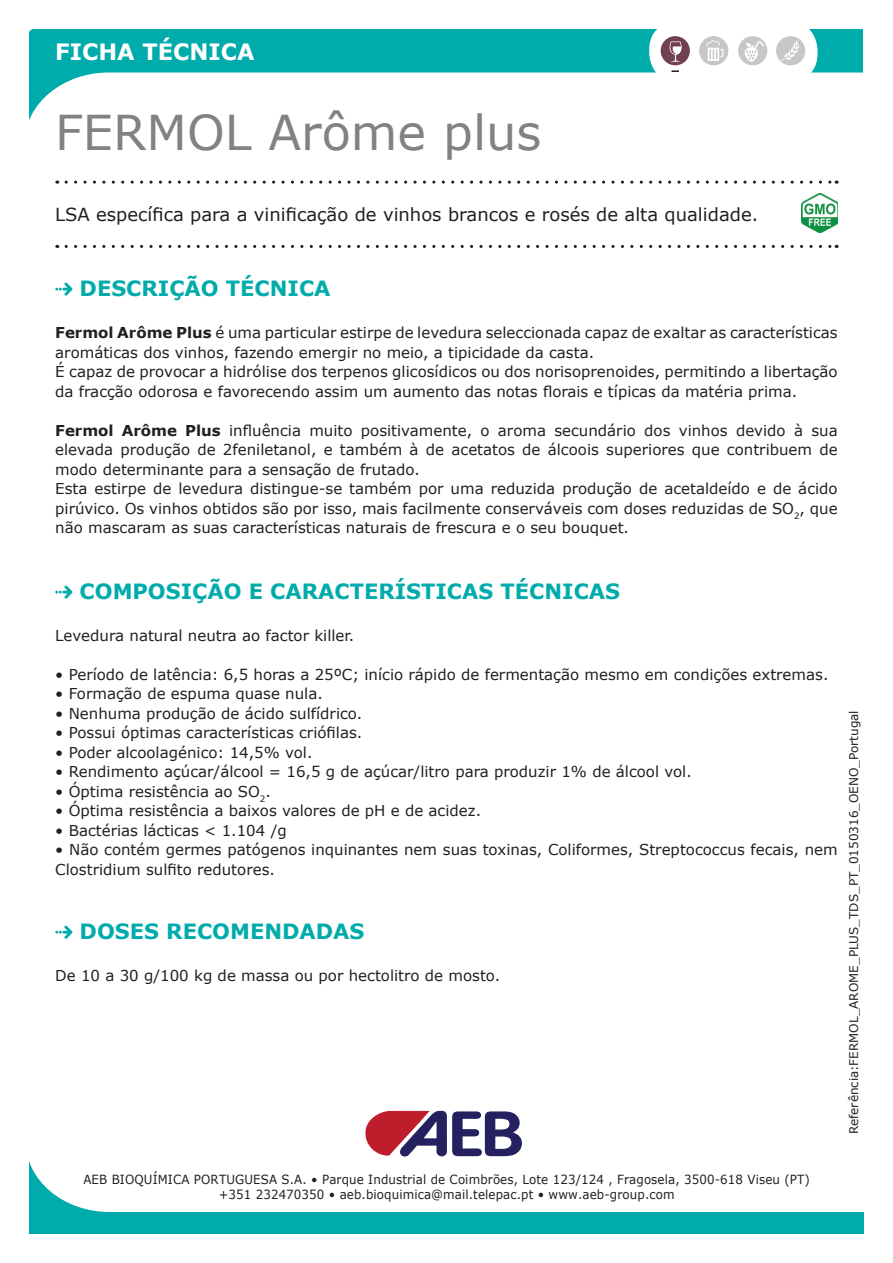
<style>
.page{position:relative;width:893px;height:1263px;background:#fff}
.page>*{position:absolute;margin:0;border:0;box-sizing:border-box;transform-origin:0 0}
.Famiglia{font:48px "Verdana";color:#808285}
.t1{font:700 22.5px "Verdana";color:#fff}
.titoletti_paragrafi{font:700 21px "Verdana";color:#00acab}
.Benefici_prodotto{font:18px "Verdana";color:#231f20}
.testo_ok{font:15px/19.5px "Verdana";color:#231f20}
.t2{font:12.6px/15.1px "Verdana";letter-spacing:.01em;color:#231f20;text-align:center;scale:.94 1}
.t3{font:12px "Verdana";color:#231f20}
.s1{font-weight:700}
</style>
<div class="page">
<svg style="left:30px;top:1164px;width:834px;height:69px"></svg>
<svg style="left:29px;top:30px;width:834px;height:91px"></svg>
<svg style="left:649px;top:21px;width:167px;height:61px"></svg>
<div style="left:650px;top:22px;width:167px;height:60px;background:#fff;border-radius:28px"></div>
<svg style="left:671px;top:70px;width:8px;height:2px"></svg>
<div style="left:776px;top:36px;width:29px;height:29px;background:#c6c7c8;border-radius:50%"></div>
<svg style="left:780px;top:40px;width:20px;height:21px"></svg>
<div style="left:738px;top:36px;width:29px;height:29px;background:#c6c7c8;border-radius:50%"></div>
<div style="left:661px;top:36px;width:29px;height:29px;background:#724053;border-radius:50%"></div>
<div style="left:699px;top:36px;width:29px;height:29px;background:#c6c7c8;border-radius:50%"></div>
<svg style="left:706px;top:40px;width:17px;height:21px"></svg>
<svg style="left:670px;top:41px;width:12px;height:21px"></svg>
<svg style="left:745px;top:41px;width:19px;height:21px"></svg>
<svg style="left:365px;top:1110px;width:157px;height:47px"></svg>
<svg style="left:66px;top:181px;width:771px;height:3px"></svg>
<svg style="left:66px;top:245px;width:771px;height:3px"></svg>
<svg style="left:55px;top:282px;width:17px;height:14px"></svg>
<svg style="left:55px;top:926px;width:17px;height:13px"></svg>
<svg style="left:55px;top:585px;width:17px;height:14px"></svg>
<img style="left:802px;top:194px;width:36px;height:39px">
<h2 class="t1" style="left:55px;top:36px;width:201px">FICHA TÉCNICA</h2>
<p class="Famiglia" style="left:55px;top:100px;width:488px">FERMOL Arôme plus</p>
<p class="Benefici_prodotto" style="left:55px;top:202px;width:705px">LSA específica para a vinificação de vinhos brancos e rosés de alta qualidade.</p>
<p class="titoletti_paragrafi" style="left:80px;top:273px;width:252px">DESCRIÇÃO TÉCNICA</p>
<p class="testo_ok" style="left:55px;top:323px;width:784px"><span class="s1">Fermol Arôme Plus</span> é uma particular estirpe de levedura seleccionada capaz de exaltar as características aromáticas dos vinhos, fazendo emergir no meio, a tipicidade da casta.</p>
<p class="testo_ok" style="left:55px;top:362px;width:784px">É capaz de provocar a hidrólise dos terpenos glicosídicos ou dos norisoprenoides, permitindo a libertação da fracção odorosa e favorecendo assim um aumento das notas florais e típicas da matéria prima.</p>
<p class="testo_ok" style="left:55px;top:420px;width:784px;text-align:justify"><span class="s1">Fermol Arôme Plus</span> influência muito positivamente, o aroma secundário dos vinhos devido à sua elevada produção de 2feniletanol, e também à de acetatos de álcoois superiores que contribuem de modo determinante para a sensação de frutado.</p>
<p class="testo_ok" style="left:55px;top:479px;width:784px;text-align:justify">Esta estirpe de levedura distingue-se também por uma reduzida produção de acetaldeído e de ácido pirúvico. Os vinhos obtidos são por isso, mais facilmente conserváveis com doses reduzidas de SO<sub>2</sub>, que não mascaram as suas características naturais de frescura e o seu bouquet.</p>
<p class="titoletti_paragrafi" style="left:80px;top:576px;width:542px">COMPOSIÇÃO E CARACTERÍSTICAS TÉCNICAS</p>
<p class="testo_ok" style="left:55px;top:625px;width:300px">Levedura natural neutra ao factor killer.</p>
<p class="testo_ok" style="left:55px;top:664px;width:775px">• Período de latência: 6,5 horas a 25ºC; início rápido de fermentação mesmo em condições extremas.</p>
<p class="testo_ok" style="left:55px;top:684px;width:269px">• Formação de espuma quase nula.</p>
<p class="testo_ok" style="left:55px;top:703px;width:308px">• Nenhuma produção de ácido sulfídrico.</p>
<p class="testo_ok" style="left:55px;top:723px;width:309px">• Possui óptimas características criófilas.</p>
<p class="testo_ok" style="left:55px;top:742px;width:259px">• Poder alcoolagénico: 14,5% vol.</p>
<p class="testo_ok" style="left:55px;top:762px;width:638px">• Rendimento açúcar/álcool = 16,5 g de açúcar/litro para produzir 1% de álcool vol.</p>
<p class="testo_ok" style="left:55px;top:781px;width:217px">• Óptima resistência ao SO<sub>2</sub>.</p>
<p class="testo_ok" style="left:55px;top:801px;width:427px">• Óptima resistência a baixos valores de pH e de acidez.</p>
<p class="testo_ok" style="left:55px;top:820px;width:233px">• Bactérias lácticas &lt; 1.104 /g</p>
<p class="testo_ok" style="left:55px;top:840px;width:784px">• Não contém germes patógenos inquinantes nem suas toxinas, Coliformes, Streptococcus fecais, nem<br>Clostridium sulfito redutores.</p>
<p class="titoletti_paragrafi" style="left:80px;top:916px;width:286px">DOSES RECOMENDADAS</p>
<p class="testo_ok" style="left:55px;top:965px;width:446px">De 10 a 30 g/100 kg de massa ou por hectolitro de mosto.</p>
<p class="t3" style="left:845px;top:1134px;width:425px;rotate:-90deg">RReferência FERMOL_AROME_PLUS_TDS_PT_0150316_OENO_Portugal</p>
<p class="t2" style="left:83px;top:1172px;width:774px">AEB BIOQUÍMICA PORTUGUESA S.A. • Parque Industrial de Coimbrões, Lote 123/124 , Fragosela, 3500-618 Viseu (PT) +351 232470350 • aeb.bioquimica@mail.telepac.pt • www.aeb-group.com</p>
</div>
